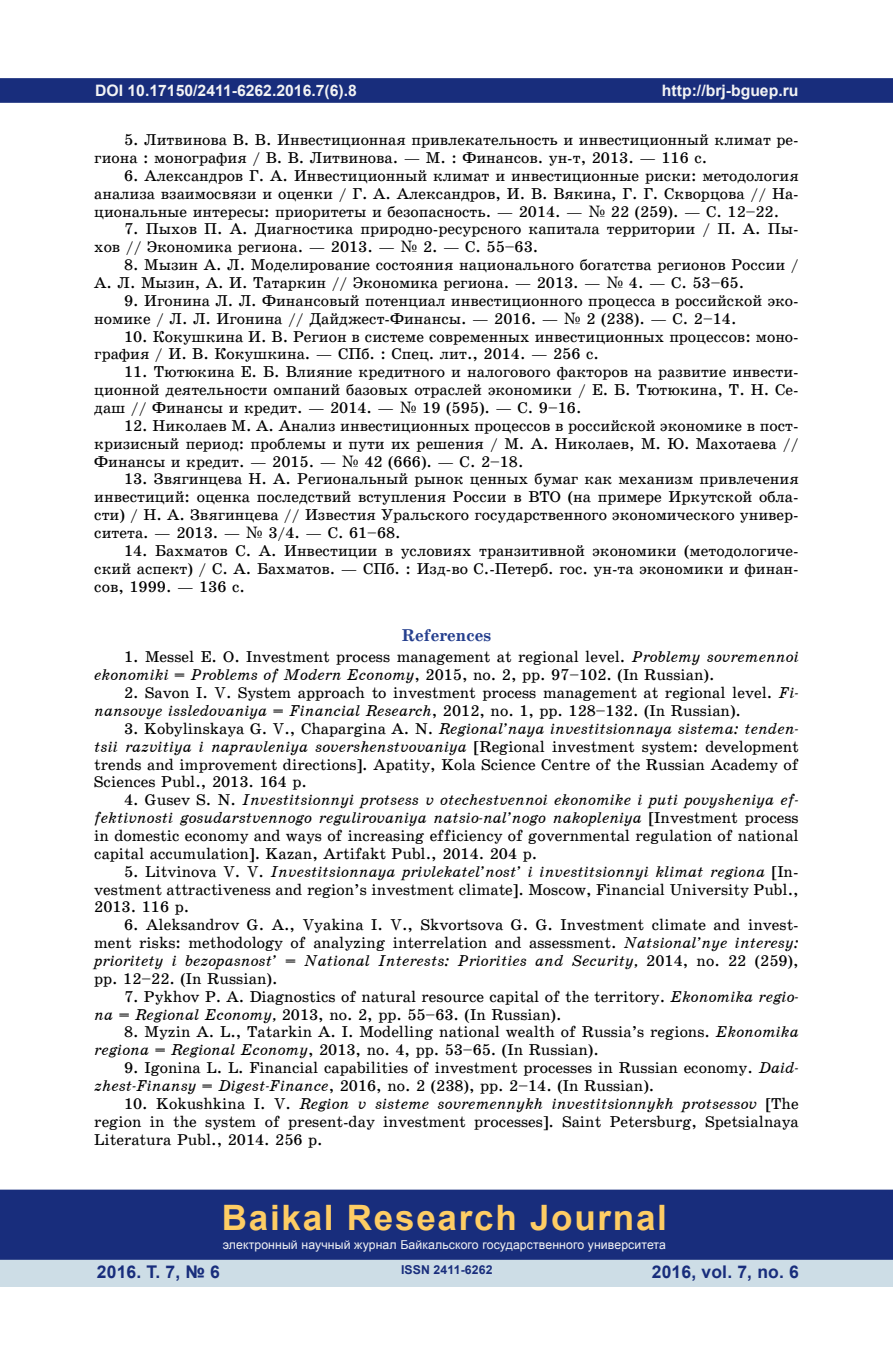
<style>
.page{position:relative;width:893px;height:1360px;background:#fff}
.page>*{position:absolute;margin:0;border:0;box-sizing:border-box;transform-origin:0 0}
.t1{font:700 35px "Arial";letter-spacing:.05em;color:#fecd64}
.t2{font:700 17.5px "Arial";letter-spacing:.01em;color:#182d7c}
.t3{font:17.15px "School Book C Bold";color:#253f8e}
.t4{font:15.75px/17.8px "School Book C";color:#000}
.t5{font:15.75px/17.8px "School Book C Italic";color:#000;text-align:right}
.t6{font:700 15.75px "Arial";color:#f2f3f4}
.t7{font:12.25px "Arial";letter-spacing:.01em;color:#f2f3f4}
.t8{font:700 12.25px "Arial";letter-spacing:.01em;color:#182d7c}
.s1{font-family:"Century Schoolbook"}
.s2{font-family:"School Book C Italic"}
.s3{font-family:"School Book C"}
</style>
<div class="page">
<div style="left:0;top:78px;width:893px;height:25px;background:#182d7c;border:2px solid #182d7c"></div>
<div style="left:0;top:1258px;width:893px;height:28px;background:#cddde6"></div>
<div style="left:0;top:1189px;width:893px;height:70px;background:#182d7c;border:2px solid #182d7c"></div>
<p class="t6" style="left:95px;top:79px;width:263px">DOI 10.17150/2411-6262.2016.7(6).8</p>
<p class="t4" style="left:94px;top:131px;width:706px;text-indent:30px">5. Литвинова В. В. Инвестиционная привлекательность и инвестиционный климат ре&shy;гиона : монография / В. В. Литвинова. — М. : Финансов. ун-т, 2013. — 116 с.</p>
<p class="t4" style="left:94px;top:167px;width:706px;text-align:justify;text-indent:30px">6. Александров Г. А. Инвестиционный климат и инвестиционные риски: методология анализа взаимосвязи и оценки / Г. А. Александров, И. В. Вякина, Г. Г. Скворцова // На&shy;циональные интересы: приоритеты и безопасность. — 2014. — <span class="s1">№</span> 22 (259). — С. 12–22.</p>
<p class="t4" style="left:94px;top:220px;width:706px;text-indent:30px">7. Пыхов П. А. Диагностика природно-ресурсного капитала территории / П. А. Пы&shy;хов // Экономика региона. — 2013. — <span class="s1">№</span> 2. — С. 55–63.</p>
<p class="t4" style="left:94px;top:256px;width:706px;text-indent:30px">8. Мызин А. Л. Моделирование состояния национального богатства регионов России /<br>А. Л. Мызин, А. И. Татаркин // Экономика региона. — 2013. — <span class="s1">№</span> 4. — С. 53–65.</p>
<p class="t4" style="left:94px;top:292px;width:706px;text-indent:30px">9. Игонина Л. Л. Финансовый потенциал инвестиционного процесса в российской эко&shy;номике / Л. Л. Игонина // Дайджест-Финансы. — 2016. — <span class="s1">№</span> 2 (238). — С. 2–14.</p>
<p class="t4" style="left:94px;top:327px;width:706px;text-indent:30px">10. Кокушкина И. В. Регион в системе современных инвестиционных процессов: моно&shy;графия / И. В. Кокушкина. — СПб. : Спец. лит., 2014. — 256 с.</p>
<p class="t4" style="left:94px;top:363px;width:706px;text-align:justify;text-indent:30px">11. Тютюкина Е. Б. Влияние кредитного и налогового факторов на развитие инвести&shy;ционной деятельности омпаний базовых отраслей экономики / Е. Б. Тютюкина, Т. Н. Се&shy;даш // Финансы и кредит. — 2014. — <span class="s1">№</span> 19 (595). — С. 9–16.</p>
<p class="t4" style="left:94px;top:417px;width:706px;text-align:justify;text-indent:30px">12. Николаев М. А. Анализ инвестиционных процессов в российской экономике в пост&shy;кризисный период: проблемы и пути их решения / М. А. Николаев, М. Ю. Махотаева // Финансы и кредит. — 2015. — <span class="s1">№</span> 42 (666). — С. 2–18.</p>
<p class="t4" style="left:94px;top:470px;width:706px;text-align:justify;text-indent:30px">13. Звягинцева Н. А. Региональный рынок ценных бумаг как механизм привлечения инвестиций: оценка последствий вступления России в ВТО (на примере Иркутской обла&shy;сти) / Н. А. Звягинцева // Известия Уральского государственного экономического универ&shy;ситета. — 2013. — <span class="s1">№</span> 3/4. — С. 61–68.</p>
<p class="t4" style="left:94px;top:542px;width:706px;text-align:justify;text-indent:30px">14. Бахматов С. А. Инвестиции в условиях транзитивной экономики (методологиче&shy;ский аспект) / С. А. Бахматов. — СПб. : Изд-во С.-Петерб. гос. ун-та экономики и финан&shy;сов, 1999. — 136 с.</p>
<p class="t3" style="left:402px;top:625px;width:91px">References</p>
<p class="t4" style="left:124px;top:648px;width:676px">1. Messel E. O. Investment process management at regional level. <span class="s2">Problemy sovremennoi</span></p>
<p class="t5" style="left:94px;top:666px;width:622px">ekonomiki = Problems of Modern Economy<span class="s3">, 2015, no. 2, pp. 97–102. (In Russian).</span></p>
<p class="t4" style="left:124px;top:684px;width:676px">2. Savon I. V. System approach to investment process management at regional level. <span class="s2">Fi-</span></p>
<p class="t5" style="left:94px;top:701px;width:648px">nansovye issledovaniya = Financial Research<span class="s3">, 2012, no. 1, pp. 128–132. (In Russian).</span></p>
<p class="t5" style="left:94px;top:719px;width:706px"><span class="s3">3. Kobylinskaya G. V., Chapargina A. N.</span> Regional’naya investitsionnaya sistema: tenden-<br>tsii razvitiya i napravleniya sovershenstvovaniya <span class="s3">[Regional investment system: development</span></p>
<p class="t4" style="left:94px;top:755px;width:706px">trends and improvement directions]. Apatity, Kola Science Centre of the Russian Academy of<br>Sciences Publ., 2013. 164 p.</p>
<p class="t5" style="left:94px;top:791px;width:706px"><span class="s3">4. Gusev S. N.</span> Investitsionnyi protsess v otechestvennoi ekonomike i puti povysheniya ef&shy;fektivnosti gosudarstvennogo regulirovaniya natsio-nal’nogo nakopleniya <span class="s3">[Investment process</span></p>
<p class="t4" style="left:94px;top:826px;width:706px">in domestic economy and ways of increasing efficiency of governmental regulation of national capital accumulation]. Kazan, Artifakt Publ., 2014. 204 p.</p>
<p class="t5" style="left:124px;top:862px;width:676px"><span class="s3">5. Litvinova V. V.</span> Investitsionnaya privlekatel’nost’ i investitsionnyi klimat regiona <span class="s3">[In-</span></p>
<p class="t4" style="left:94px;top:880px;width:706px">vestment attractiveness and region’s investment climate]. Moscow, Financial University Publ.,<br>2013. 116 p.</p>
<p class="t4" style="left:94px;top:916px;width:706px;text-align:right">6. Aleksandrov G. A., Vyakina I. V., Skvortsova G. G. Investment climate and invest&shy;ment risks: methodology of analyzing interrelation and assessment. <span class="s2">Natsional’nye interesy:</span></p>
<p class="t5" style="left:94px;top:951px;width:706px">prioritety i bezopasnost’ = National Interests: Priorities and Security, <span class="s3">2014, no. 22 (259),</span></p>
<p class="t4" style="left:94px;top:969px;width:185px">pp. 12–22. (In Russian).</p>
<p class="t4" style="left:94px;top:987px;width:706px;text-indent:30px">7. Pykhov P. A. Diagnostics of natural resource capital of the territory. <span class="s2">Ekonomika regio&shy;na = Regional Economy,</span> 2013, no. 2, pp. 55–63. (In Russian).</p>
<p class="t4" style="left:94px;top:1023px;width:706px;text-indent:30px">8. Myzin A. L., Tatarkin A. I. Modelling national wealth of Russia’s regions. <span class="s2">Ekonomika regiona = Regional Economy</span>, 2013, no. 4, pp. 53–65. (In Russian).</p>
<p class="t4" style="left:94px;top:1058px;width:706px;text-indent:30px">9. Igonina L. L. Financial capabilities of investment processes in Russian economy. <span class="s2">Daid&shy;zhest-Finansy = Digest-Finance</span>, 2016, no. 2 (238), pp. 2–14. (In Russian).</p>
<p class="t5" style="left:124px;top:1094px;width:676px"><span class="s3">10. Kokushkina I. V.</span> Region v sisteme sovremennykh investitsionnykh protsessov <span class="s3">[The</span></p>
<p class="t4" style="left:94px;top:1112px;width:706px">region in the system of present-day investment processes]. Saint Petersburg, Spetsialnaya<br>Literatura Publ., 2014. 256 p.</p>
<p class="t6" style="left:662px;top:79px;width:138px">http://brj-bguep.ru</p>
<h1 class="t1" style="left:222px;top:1193px;width:447px">Baikal Research Journal</h1>
<p class="t7" style="left:223px;top:1236px;width:445px">электронный научный журнал Байкальского государственного университета</p>
<p class="t2" style="left:97px;top:1259px;width:125px">2016. Т. 7, № 6</p>
<p class="t2" style="left:652px;top:1259px;width:149px">2016, vol. 7, no. 6</p>
<p class="t8" style="left:401px;top:1261px;width:93px">ISSN 2411-6262</p>
</div>
